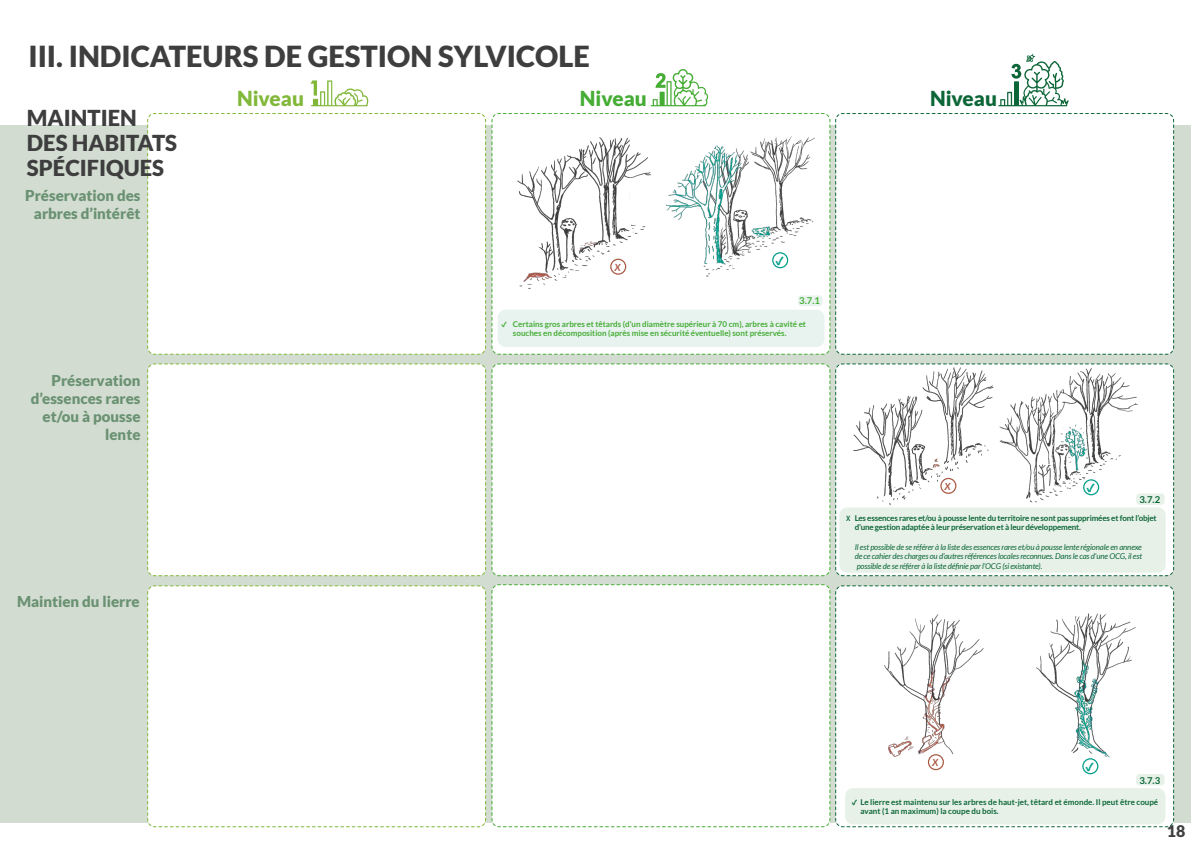
<style>
.page{position:relative;width:1191px;height:842px;background:#fff}
.page>*{position:absolute;margin:0;border:0;box-sizing:border-box;transform-origin:0 0}
.gros_titre{font:900 29px "Lato";color:#3e3e3f}
.sous_titre_vert_bleu{font:900 22px/25px "Lato";color:#3e3e3f}
.sous_titre_vert_bleu-2{font:900 20.7px "Lato";color:#82b83a}
.sous_titre_vert_bleu-3{font:900 20.7px "Lato";color:#45ac34}
.sous_titre_vert_bleu-4{font:900 20.7px "Lato";color:#0c6638}
.t1{font:900 16px "Lato";color:#3e3e3f}
.t2{font:900 15px/18px "Lato";color:#6a9172;text-align:center}
.liste{font:900 12.5px "Source Sans Pro";color:#009f8a}
.liste-2{font:italic 700 9.9px "Lato";color:#aa5943}
.standart{font:700 9.5px "Lato";color:#0c6638}
.standart-2{font:700 9.5px "Lato";color:#45ac34}
.Indictaur_niv3_pas_bon{font:italic 8px/9.6px "Lato";letter-spacing:-.02em;color:#0c6638;text-align:justify}
.t3{font:700 8px/9.6px "Lato";color:#45ac34}
.t4{font:700 8px/9.6px "Lato";letter-spacing:-.02em;color:#0c6638}
.t5{font:700 8px/9.6px "Lato";color:#0c6638}
.s1{font-family:"Source Sans Pro";font-weight:900}
.s2{font-family:"Source Sans Pro";font-weight:600}
</style>
<div class="page">
<div style="left:0;top:126px;width:1191px;height:697px;background:#d2dcd1"></div>
<div style="left:486px;top:113px;width:688px;height:242px;background:#fff"></div>
<div style="left:147px;top:113px;width:339px;height:242px;background:#fff"></div>
<div style="left:486px;top:364px;width:688px;height:212px;background:#fff"></div>
<div style="left:147px;top:363px;width:339px;height:213px;background:#fff"></div>
<div style="left:486px;top:584px;width:688px;height:243px;background:#fff"></div>
<div style="left:147px;top:585px;width:339px;height:242px;background:#fff"></div>
<img style="left:506px;top:127px;width:157px;height:170px">
<img style="left:660px;top:125px;width:159px;height:164px">
<div style="left:497px;top:310px;width:327px;height:37px;background:#e8f3f0;border-radius:8px"></div>
<div style="left:770px;top:251px;width:19px;height:15px;background:#fff;border-radius:8px"></div>
<div style="left:772px;top:252px;width:16px;height:16px;border:1px solid #009f8a;border-radius:50%"></div>
<div style="left:611px;top:259px;width:14px;height:15px;background:#fff;border-radius:50%"></div>
<div style="left:610px;top:259px;width:16px;height:16px;border:1px solid #aa5943;border-radius:50%"></div>
<img style="left:843px;top:367px;width:156px;height:138px">
<img style="left:994px;top:368px;width:152px;height:138px">
<div style="left:839px;top:507px;width:326px;height:66px;background:#e7f1e8;border-radius:8px"></div>
<div style="left:1081px;top:478px;width:19px;height:15px;background:#fff;border-radius:8px"></div>
<div style="left:1083px;top:479px;width:16px;height:16px;border:1px solid #009f8a;border-radius:50%"></div>
<div style="left:941px;top:478px;width:14px;height:15px;background:#fff;border-radius:50%"></div>
<div style="left:940px;top:478px;width:16px;height:16px;border:1px solid #aa5943;border-radius:50%"></div>
<img style="left:865px;top:608px;width:132px;height:154px">
<img style="left:1013px;top:607px;width:128px;height:156px">
<div style="left:845px;top:788px;width:320px;height:36px;background:#e7f1e8;border-radius:8px"></div>
<svg style="left:1080px;top:757px;width:20px;height:15px"></svg>
<div style="left:1082px;top:758px;width:16px;height:16px;border:1px solid #009f8a;border-radius:50%"></div>
<div style="left:928px;top:755px;width:15px;height:14px;background:#fff;border-radius:50%"></div>
<div style="left:928px;top:754px;width:16px;height:16px;border:1px solid #aa5943;border-radius:50%"></div>
<svg style="left:310px;top:80px;width:58px;height:26px"></svg>
<svg style="left:650px;top:69px;width:58px;height:37px"></svg>
<svg style="left:998px;top:54px;width:70px;height:52px"></svg>
<div style="left:798px;top:295px;width:24px;height:11px;background:#e8f3f0;border-radius:3px"></div>
<div style="left:1136px;top:494px;width:28px;height:10px;background:#e7f1e8;border-radius:3px"></div>
<div style="left:1136px;top:493px;width:28px;height:12px;border:1px solid #e7f1e8;border-radius:3px"></div>
<div style="left:1136px;top:775px;width:28px;height:10px;background:#e7f1e8;border-radius:3px"></div>
<div style="left:1136px;top:774px;width:28px;height:11px;border:1px solid #e7f1e8;border-radius:3px"></div>
<p class="gros_titre" style="left:28px;top:40px;width:563px">III. INDICATEURS DE GESTION SYLVICOLE</p>
<p class="sous_titre_vert_bleu" style="left:27px;top:105px;width:111px">MAINTIEN</p>
<p class="sous_titre_vert_bleu" style="left:27px;top:130px;width:152px">DES HABITATS<br>SPÉCIFIQUES</p>
<p class="t2" style="left:25px;top:186px;width:117px">Préservation des arbres d’intérêt</p>
<p class="t2" style="left:31px;top:371px;width:111px;text-align:right">Préservation d’essences rares et/ou à pousse lente</p>
<p class="t2" style="left:17px;top:592px;width:124px">Maintien du lierre</p>
<p class="sous_titre_vert_bleu-2" style="left:237px;top:87px;width:68px">Niveau</p>
<p class="sous_titre_vert_bleu-3" style="left:580px;top:87px;width:68px">Niveau</p>
<p class="sous_titre_vert_bleu-4" style="left:930px;top:87px;width:68px">Niveau</p>
<p class="liste-2" style="left:614px;top:261px;width:8px">X</p>
<p class="liste" style="left:775px;top:252px;width:10px">✓</p>
<p class="standart-2" style="left:799px;top:295px;width:22px">3.7.1</p>
<p class="t3" style="left:513px;top:319px;width:295px;text-indent:-11px"><span class="s1">✓</span> Certains gros arbres et têtards (d’un diamètre supérieur à 70 cm), arbres à cavité et souches en décomposition (après mise en sécurité éventuelle) sont préservés.</p>
<p class="liste-2" style="left:944px;top:481px;width:8px">X</p>
<p class="liste" style="left:1086px;top:479px;width:10px">✓</p>
<p class="standart" style="left:1139px;top:494px;width:22px">3.7.2</p>
<p class="t4" style="left:854px;top:513px;width:303px;text-indent:-9px"><span class="s2">X</span> Les essences rares et/ou à pousse lente du territoire ne sont pas supprimées et font l’objet d’une gestion adaptée à leur préservation et à leur développement.</p>
<p class="Indictaur_niv3_pas_bon" style="left:854px;top:542px;width:289px">Il est possible de se référer à la liste des essences rares et/ou à pousse lente régionale en annexe de ce cahier des charges ou d’autres références locales reconnues. Dans le cas d’une OCG, il est possible de se référer à la liste définie par l’OCG (si existante).</p>
<p class="liste-2" style="left:932px;top:757px;width:8px">X</p>
<p class="liste" style="left:1085px;top:758px;width:10px">✓</p>
<p class="standart" style="left:1139px;top:775px;width:22px">3.7.3</p>
<p class="t5" style="left:860px;top:797px;width:299px;text-indent:-9px"><span class="s1">✓</span> Le lierre est maintenu sur les arbres de haut-jet, têtard et émonde. Il peut être coupé avant (1 an maximum) la coupe du bois.</p>
<h3 class="t1" style="left:1166px;top:822px;width:20px">18</h3>
</div>
